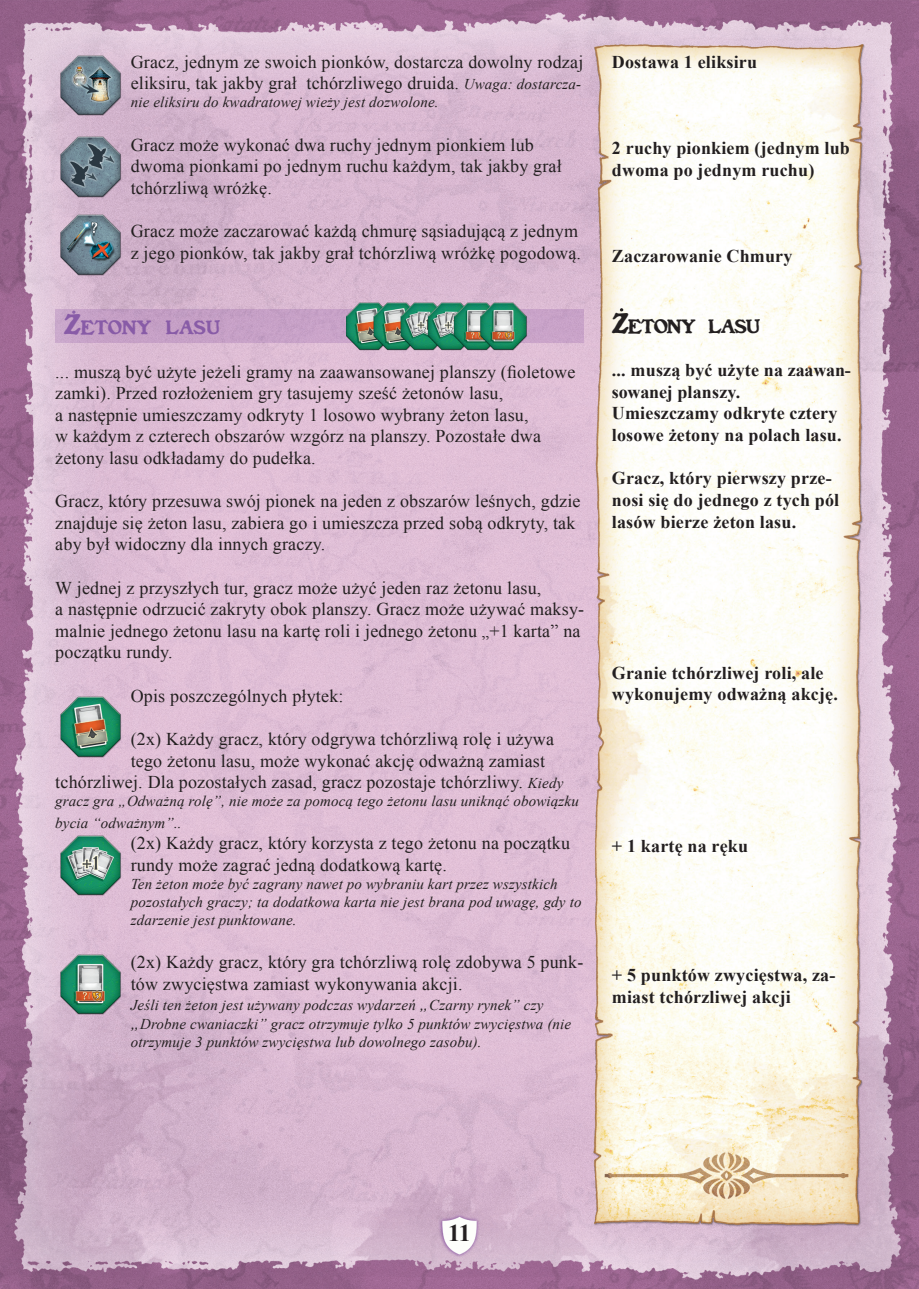
<style>
.page{position:relative;width:919px;height:1289px;background:#fff}
.page>*{position:absolute;margin:0;border:0;box-sizing:border-box;transform-origin:0 0}
.t1{font:700 24px "Times New Roman";color:#231f20}
.t2{font:18.9px "Benjamin Franklin";color:#8d64ab}
.t3{font:18.9px "Benjamin Franklin";letter-spacing:-.045em;color:#231f20}
.t4{font:18px/21.6px "Times New Roman";letter-spacing:.01em;color:#231f20}
.t5{font:700 18px/21.6px "Times New Roman";letter-spacing:.01em;color:#231f20}
.t6{font:italic 15px/18px "Times New Roman";letter-spacing:.01em;color:#231f20}
.s1{font-style:italic;font-size:15px}
.s2{font-size:27px}
.s3{font-size:16.5px}
</style>
<div class="page">
<img style="left:0;top:0;width:918px;height:1288px">
<div style="left:438px;top:1213px;width:42px;height:44px;background:#743a97;opacity:.75"></div>
<img style="left:439px;top:1214px;width:41px;height:42px">
<img style="left:590px;top:41px;width:280px;height:1202px">
<div style="left:55px;top:309px;width:529px;height:34px;background:#c6a1c7"></div>
<img style="left:55px;top:135px;width:70px;height:63px">
<img style="left:55px;top:53px;width:70px;height:64px">
<img style="left:55px;top:213px;width:70px;height:63px">
<img style="left:55px;top:694px;width:70px;height:64px">
<img style="left:55px;top:833px;width:70px;height:63px">
<img style="left:55px;top:952px;width:70px;height:63px">
<img style="left:343px;top:299px;width:188px;height:56px">
<p class="t4" style="left:131px;top:51px;width:454px">Gracz, jednym ze swoich pionków, dostarcza dowolny rodzaj eliksiru, tak jakby grał tchórzliwego druida. <span class="s1">Uwaga: dostarcza-</span></p>
<p class="t6" style="left:131px;top:93px;width:309px">nie eliksiru do kwadratowej wieży jest dozwolone.</p>
<p class="t4" style="left:131px;top:133px;width:432px">Gracz może wykonać dwa ruchy jednym pionkiem lub dwoma pionkami po jednym ruchu każdym, tak jakby grał tchórzliwą wróżkę.</p>
<p class="t4" style="left:131px;top:220px;width:452px">Gracz może zaczarować każdą chmurę sąsiadującą z jednym z jego pionków, tak jakby grał tchórzliwą wróżkę pogodową.</p>
<p class="t2" style="left:64px;top:315px;width:158px"><span class="s2">Z</span>ETONY LASU</p>
<p class="t4" style="left:55px;top:360px;width:521px">... muszą być użyte jeżeli gramy na zaawansowanej planszy (fioletowe zamki). Przed rozłożeniem gry tasujemy sześć żetonów lasu,<br>a następnie umieszczamy odkryty 1 losowo wybrany żeton lasu,<br>w każdym z czterech obszarów wzgórz na planszy. Pozostałe dwa żetony lasu odkładamy do pudełka.</p>
<p class="t4" style="left:55px;top:490px;width:526px">Gracz, który przesuwa swój pionek na jeden z obszarów leśnych, gdzie znajduje się żeton lasu, zabiera go i umieszcza przed sobą odkryty, tak aby był widoczny dla innych graczy.</p>
<p class="t4" style="left:55px;top:576px;width:530px">W jednej z przyszłych tur, gracz może użyć jeden raz żetonu lasu,<br>a następnie odrzucić zakryty obok planszy. Gracz może używać maksy&shy;malnie jednego żetonu lasu na kartę roli i jednego żetonu <span class="s3">„</span>+1 karta” na początku rundy.</p>
<p class="t4" style="left:131px;top:684px;width:214px">Opis poszczególnych płytek:</p>
<p class="t4" style="left:131px;top:727px;width:425px">(2x) Każdy gracz, który odgrywa tchórzliwą rolę i używa</p>
<p class="t4" style="left:131px;top:749px;width:416px">tego żetonu lasu, może wykonać akcję odważną zamiast</p>
<p class="t4" style="left:55px;top:771px;width:509px">tchórzliwej. Dla pozostałych zasad, gracz pozostaje tchórzliwy. <span class="s1">Kiedy</span></p>
<p class="t6" style="left:55px;top:790px;width:525px;line-height:21.6px">gracz gra „Odważną rolę”, nie może za pomocą tego żetonu lasu uniknąć obowiązku bycia “odważnym”..</p>
<p class="t4" style="left:131px;top:832px;width:441px">(2x) Każdy gracz, który korzysta z tego żetonu na początku rundy może zagrać jedną dodatkową kartę.</p>
<p class="t6" style="left:131px;top:874px;width:452px">Ten żeton może być zagrany nawet po wybraniu kart przez wszystkich pozostałych graczy; ta dodatkowa karta nie jest brana pod uwagę, gdy to zdarzenie jest punktowane.</p>
<p class="t4" style="left:131px;top:951px;width:454px">(2x) Każdy gracz, który gra tchórzliwą rolę zdobywa 5 punk&shy;tów zwycięstwa zamiast wykonywania akcji.</p>
<p class="t6" style="left:131px;top:994px;width:442px;line-height:19.8px">Jeśli ten żeton jest używany podczas wydarzeń <span class="s3">„</span>Czarny rynek” czy <span class="s3">„</span>Drobne cwaniaczki” gracz otrzymuje tylko 5 punktów zwycięstwa (nie</p>
<p class="t6" style="left:131px;top:1033px;width:352px">otrzymuje 3 punktów zwycięstwa lub dowolnego zasobu).</p>
<p class="t5" style="left:612px;top:50px;width:147px">Dostawa 1 eliksiru</p>
<p class="t5" style="left:612px;top:137px;width:239px">2 ruchy pionkiem (jednym lub dwoma po jednym ruchu)</p>
<p class="t5" style="left:612px;top:245px;width:182px">Zaczarowanie Chmury</p>
<p class="t3" style="left:612px;top:314px;width:150px"><span class="s2">Z</span>ETONY LASU</p>
<p class="t5" style="left:612px;top:359px;width:240px">... muszą być użyte na zaawan&shy;sowanej planszy.<br>Umieszczamy odkryte cztery losowe żetony na polach lasu.</p>
<p class="t5" style="left:612px;top:467px;width:229px">Gracz, który pierwszy prze&shy;nosi się do jednego z tych pól lasów bierze żeton lasu.</p>
<p class="t5" style="left:612px;top:661px;width:227px">Granie tchórzliwej roli, ale wykonujemy odważną akcję.</p>
<p class="t5" style="left:612px;top:834px;width:138px">+ 1 kartę na ręku</p>
<p class="t5" style="left:612px;top:964px;width:225px">+ 5 punktów zwycięstwa, za&shy;miast tchórzliwej akcji</p>
<h1 class="t1" style="left:448px;top:1216px;width:24px">11</h1>
</div>
